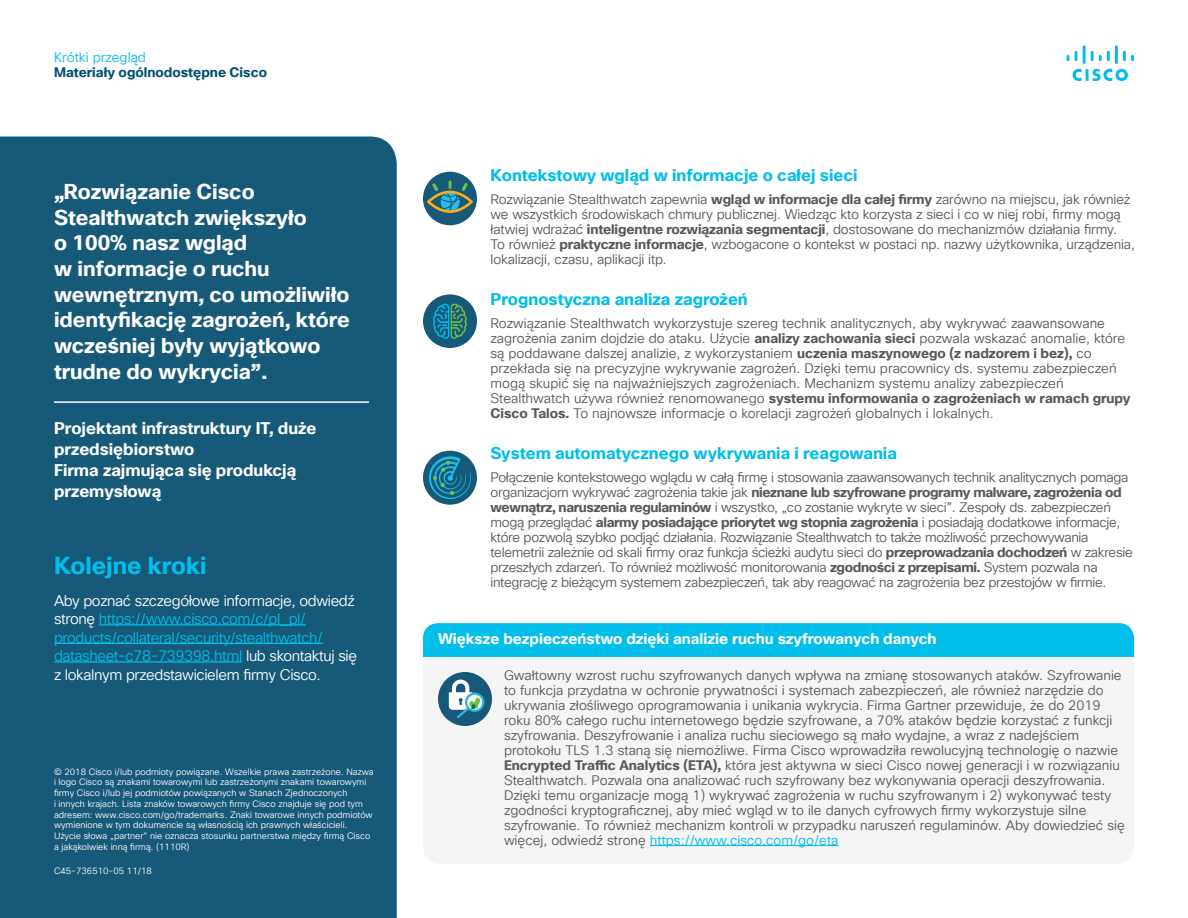
<style>
.page{position:relative;width:1188px;height:918px;background:#fff}
.page>*{position:absolute;margin:0;border:0;box-sizing:border-box;transform-origin:0 0}
.Paragraph_Style14{font:700 24px "Cisco Sans TT";color:#01beeb}
.Paragraph_Style15{font:700 21px/25.7px "Cisco Sans TT";color:#fff}
.Paragraph_Style6{font:700 16.5px "Cisco Sans TT";color:#01beeb}
.Paragraph_Style16{font:700 16.5px/21px "Cisco Sans TT";color:#fff}
.Paragraph_Style5{font:15px/18.6px "Cisco Sans TT Light";letter-spacing:-.025em;color:#01beeb}
.Paragraph_Style5-2{font:700 15px "Cisco Sans TT";color:#fff}
.Paragraph_Style5-3{font:13.5px/15px "Cisco Sans TT Light";color:#57585a}
.Paragraph_Style4{font:13.5px/15px "Cisco Sans TT Light";color:#57585a}
.Paragraph_Style5-4{font:13.5px/15px "Cisco Sans TT Light";letter-spacing:-.025em;color:#57585a}
.Paragraph_Style5-5{font:700 13.5px "Cisco Sans TT";color:#005072}
.Paragraph_Style3{font:13.5px "Cisco Sans TT Light";color:#01beeb}
.Paragraph_Style5-6{font:9px/10.6px "Cisco Sans TT Light";color:#fff}
.s1{color:#fff}
.s2{font-family:"Cisco Sans TT";font-weight:700}
.s3{color:#01beeb}
</style>
<div class="page">
<svg style="left:1067px;top:45px;width:67px;height:36px"></svg>
<div style="left:0;top:136px;width:397px;height:782px;background:#165978"></div>
<hr style="left:54px;top:401px;width:315px;height:2px;background:#fff">
<div style="left:423px;top:623px;width:711px;height:34px;background:#01beeb"></div>
<svg style="left:438px;top:672px;width:54px;height:54px"></svg>
<svg style="left:423px;top:294px;width:54px;height:54px"></svg>
<svg style="left:423px;top:451px;width:54px;height:54px"></svg>
<svg style="left:423px;top:172px;width:54px;height:53px"></svg>
<hr style="left:99px;top:624px;width:207px;height:2px;background:#01beeb">
<hr style="left:54px;top:643px;width:269px;height:1px;background:#01beeb">
<hr style="left:54px;top:661px;width:188px;height:2px;background:#01beeb">
<hr style="left:650px;top:845px;width:189px;height:1px;background:#01beeb">
<p class="Paragraph_Style3" style="left:54px;top:48px;width:93px">Krótki przegląd</p>
<p class="Paragraph_Style5-5" style="left:54px;top:63px;width:215px">Materiały ogólnodostępne Cisco</p>
<p class="Paragraph_Style15" style="left:54px;top:180px;width:297px">„Rozwiązanie Cisco<br>Stealthwatch zwiększyło<br>o 100% nasz wgląd<br>w informacje o ruchu wewnętrznym, co umożliwiło identyfikację zagrożeń, które wcześniej były wyjątkowo trudne do wykrycia”.</p>
<p class="Paragraph_Style16" style="left:54px;top:418px;width:264px">Projektant infrastruktury IT, duże przedsiębiorstwo<br>Firma zajmująca się produkcją przemysłową</p>
<p class="Paragraph_Style14" style="left:54px;top:550px;width:154px">Kolejne kroki</p>
<p class="Paragraph_Style5" style="left:54px;top:592px;width:305px"><span class="s1">Aby poznać szczegółowe informacje, odwiedź stronę</span> https://www.cisco.com/c/pl_pl/ products/collateral/security/stealthwatch/ datasheet-c78-739398.html <span class="s1">lub skontaktuj się z lokalnym przedstawicielem firmy Cisco.</span></p>
<p class="Paragraph_Style5-6" style="left:54px;top:767px;width:321px">© 2018 Cisco i/lub podmioty powiązane. Wszelkie prawa zastrzeżone. Nazwa i logo Cisco są znakami towarowymi lub zastrzeżonymi znakami towarowymi firmy Cisco i/lub jej podmiotów powiązanych w Stanach Zjednoczonych<br>i innych krajach. Lista znaków towarowych firmy Cisco znajduje się pod tym adresem: www.cisco.com/go/trademarks. Znaki towarowe innych podmiotów wymienione w tym dokumencie są własnością ich prawnych właścicieli.<br>Użycie słowa „partner” nie oznacza stosunku partnerstwa między firmą Cisco a jakąkolwiek inną firmą. (1110R)</p>
<p class="Paragraph_Style5-6" style="left:54px;top:866px;width:99px">C45-736510-05 11/18</p>
<p class="Paragraph_Style6" style="left:490px;top:165px;width:369px">Kontekstowy wgląd w informacje o całej sieci</p>
<p class="Paragraph_Style4" style="left:490px;top:192px;width:646px">Rozwiązanie Stealthwatch zapewnia <span class="s2">wgląd w informacje dla całej firmy</span> zarówno na miejscu, jak również we wszystkich środowiskach chmury publicznej. Wiedząc kto korzysta z sieci i co w niej robi, firmy mogą łatwiej wdrażać <span class="s2">inteligentne rozwiązania segmentacji</span>, dostosowane do mechanizmów działania firmy.<br>To również <span class="s2">praktyczne informacje</span>, wzbogacone o kontekst w postaci np. nazwy użytkownika, urządzenia, lokalizacji, czasu, aplikacji itp.</p>
<p class="Paragraph_Style6" style="left:491px;top:289px;width:259px">Prognostyczna analiza zagrożeń</p>
<p class="Paragraph_Style4" style="left:491px;top:316px;width:642px">Rozwiązanie Stealthwatch wykorzystuje szereg technik analitycznych, aby wykrywać zaawansowane zagrożenia zanim dojdzie do ataku. Użycie <span class="s2">analizy zachowania sieci</span> pozwala wskazać anomalie, które są poddawane dalszej analizie, z wykorzystaniem <span class="s2">uczenia maszynowego (z nadzorem i bez),</span> co przekłada się na precyzyjne wykrywanie zagrożeń. Dzięki temu pracownicy ds. systemu zabezpieczeń mogą skupić się na najważniejszych zagrożeniach. Mechanizm systemu analizy zabezpieczeń Stealthwatch używa również renomowanego <span class="s2">systemu informowania o zagrożeniach w ramach grupy Cisco Talos.</span> To najnowsze informacje o korelacji zagrożeń globalnych i lokalnych.</p>
<p class="Paragraph_Style6" style="left:491px;top:443px;width:408px">System automatycznego wykrywania i reagowania</p>
<p class="Paragraph_Style5-4" style="left:490px;top:470px;width:644px">Połączenie kontekstowego wglądu w całą firmę i stosowania zaawansowanych technik analitycznych pomaga organizacjom wykrywać zagrożenia takie jak <span class="s2">nieznane lub szyfrowane programy malware, zagrożenia od wewnątrz, naruszenia regulaminów</span> i wszystko, „co zostanie wykryte w sieci”. Zespoły ds. zabezpieczeń mogą przeglądać <span class="s2">alarmy posiadające priorytet wg stopnia zagrożenia</span> i posiadają dodatkowe informacje, które pozwolą szybko podjąć działania. Rozwiązanie Stealthwatch to także możliwość przechowywania telemetrii zależnie od skali firmy oraz funkcja ścieżki audytu sieci do <span class="s2">przeprowadzania dochodzeń</span> w zakresie przeszłych zdarzeń. To również możliwość monitorowania <span class="s2">zgodności z przepisami.</span> System pozwala na integrację z bieżącym systemem zabezpieczeń, tak aby reagować na zagrożenia bez przestojów w firmie.</p>
<p class="Paragraph_Style5-2" style="left:438px;top:629px;width:500px">Większe bezpieczeństwo dzięki analizie ruchu szyfrowanych danych</p>
<p class="Paragraph_Style5-3" style="left:504px;top:668px;width:622px">Gwałtowny wzrost ruchu szyfrowanych danych wpływa na zmianę stosowanych ataków. Szyfrowanie to funkcja przydatna w ochronie prywatności i systemach zabezpieczeń, ale również narzędzie do ukrywania złośliwego oprogramowania i unikania wykrycia. Firma Gartner przewiduje, że do 2019 roku 80% całego ruchu internetowego będzie szyfrowane, a 70% ataków będzie korzystać z funkcji szyfrowania. Deszyfrowanie i analiza ruchu sieciowego są mało wydajne, a wraz z nadejściem protokołu TLS 1.3 staną się niemożliwe. Firma Cisco wprowadziła rewolucyjną technologię o nazwie <span class="s2">Encrypted Traffic Analytics (ETA),</span> która jest aktywna w sieci Cisco nowej generacji i w rozwiązaniu Stealthwatch. Pozwala ona analizować ruch szyfrowany bez wykonywania operacji deszyfrowania.<br>Dzięki temu organizacje mogą 1) wykrywać zagrożenia w ruchu szyfrowanym i 2) wykonywać testy zgodności kryptograficznej, aby mieć wgląd w to ile danych cyfrowych firmy wykorzystuje silne szyfrowanie. To również mechanizm kontroli w przypadku naruszeń regulaminów. Aby dowiedzieć się więcej, odwiedź stronę <span class="s3">https://www.cisco.com/go/eta</span></p>
</div>
